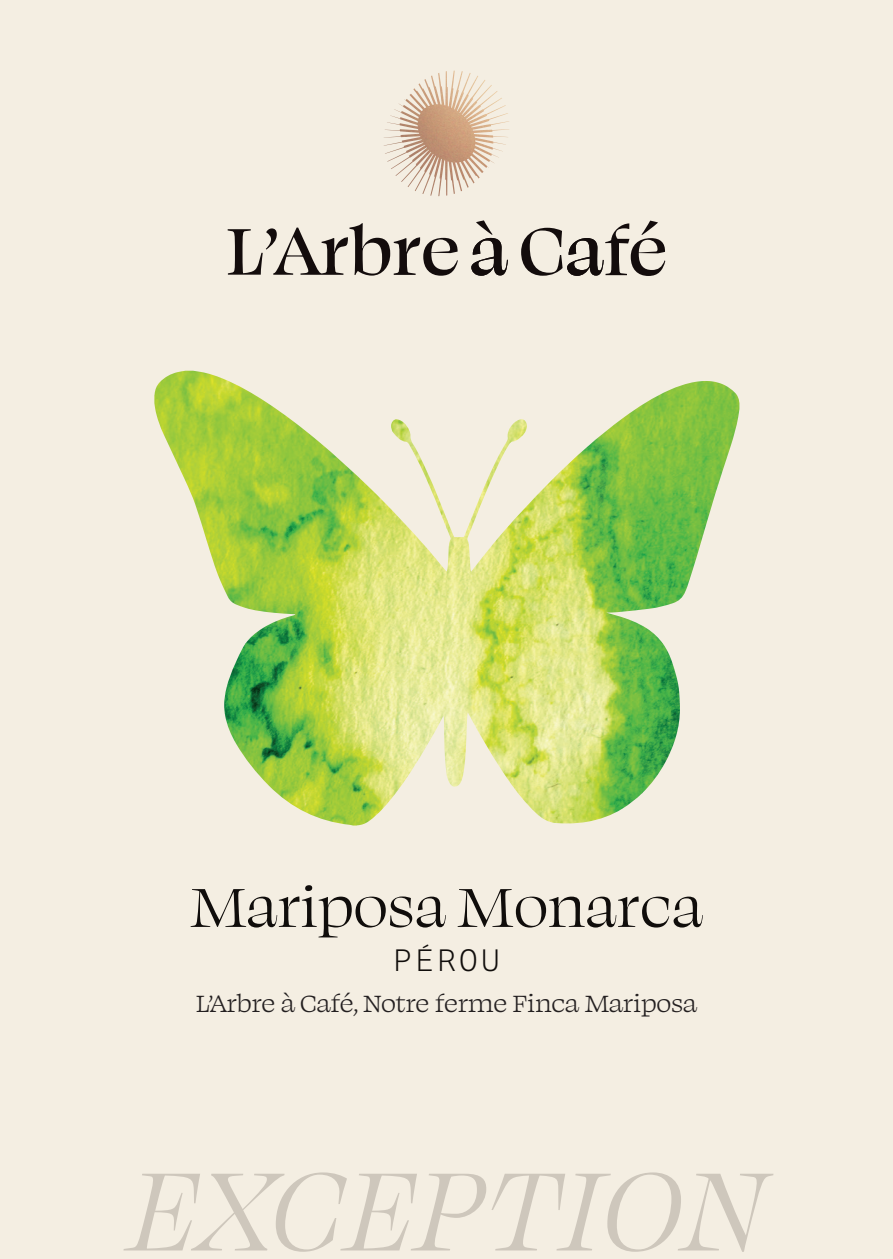
<style>
.page{position:relative;width:893px;height:1259px;background:#f4eee2}
.page>*{position:absolute;margin:0;border:0;box-sizing:border-box;transform-origin:0 0}
.t1{font:italic 127.8px "Swear Display";color:#cec7bc}
.t2{font:63px "Swear Display";color:#100d0b}
.t3{font:300 30px "LFT Etica Mono";letter-spacing:.11em;color:#100d0b}
.t4{font:27px "Swear Text";letter-spacing:-.04em;color:#231f20}
</style>
<div class="page">
<img style="left:384px;top:71px;width:70px;height:91px">
<svg style="left:471px;top:220px;width:37px;height:56px"></svg>
<svg style="left:521px;top:221px;width:144px;height:55px"></svg>
<svg style="left:228px;top:223px;width:230px;height:53px"></svg>
<img style="left:154px;top:371px;width:293px;height:272px">
<img style="left:447px;top:381px;width:292px;height:262px">
<img style="left:224px;top:643px;width:418px;height:182px">
<img style="left:642px;top:643px;width:38px;height:150px">
<h2 class="t2" style="left:190px;top:867px;width:515px">Mariposa Monarca</h2>
<p class="t3" style="left:394px;top:943px;width:108px">PÉROU</p>
<p class="t4" style="left:196px;top:986px;width:503px">L’Arbre à Café, Notre ferme Finca Mariposa</p>
<h1 class="t1" style="left:128px;top:1130px;width:639px">EXCEPTION</h1>
</div>
